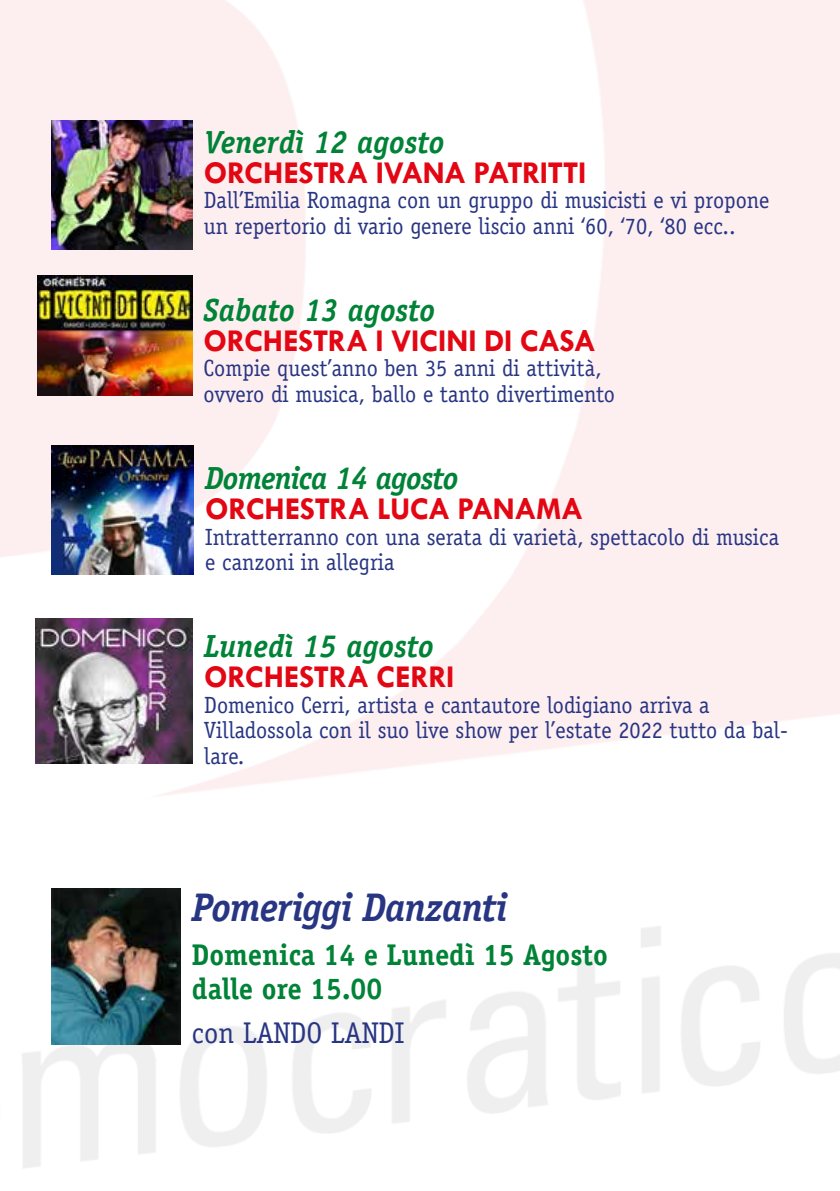
<style>
.page{position:relative;width:840px;height:1191px;background:#fff}
.page>*{position:absolute;margin:0;border:0;box-sizing:border-box;transform-origin:0 0}
.t1{font:italic 700 40px "Officina Serif";letter-spacing:-.02em;color:#283583;scale:.95 1}
.t2{font:700 32px "Tw Cen";letter-spacing:-.01em;color:#e30613}
.t3{font:italic 700 32px "Officina Serif";color:#008237;scale:.95 1}
.t4{font:italic 700 32px "Officina Serif";letter-spacing:-.03em;color:#008237;scale:.95 1}
.t5{font:700 30px/34px "Officina Serif";color:#008237;scale:.95 1}
.t6{font:30px "Officina Serif";color:#283583;scale:.95 1}
.t7{font:23.6px/25.4px "Officina Serif";color:#283583;scale:.95 1}
</style>
<div class="page">
<img style="left:0;top:0;width:839px;height:1168px">
<img style="left:51px;top:120px;width:141px;height:130px">
<img style="left:51px;top:445px;width:143px;height:129px">
<img style="left:37px;top:276px;width:155px;height:120px">
<img style="left:35px;top:618px;width:158px;height:145px">
<img style="left:51px;top:889px;width:129px;height:156px">
<h2 class="t3" style="left:204px;top:123px;width:255px">Venerdì 12 agosto</h2>
<h2 class="t2" style="left:204px;top:153px;width:384px">ORCHESTRA IVANA PATRITTI</h2>
<p class="t7" style="left:204px;top:188px;width:596px">Dall’Emilia Romagna con un gruppo di musicisti e vi propone un repertorio di vario genere liscio anni ‘60, ‘70, ‘80 ecc..</p>
<h2 class="t3" style="left:203px;top:291px;width:245px">Sabato 13 agosto</h2>
<h2 class="t2" style="left:203px;top:321px;width:393px">ORCHESTRA I VICINI DI CASA</h2>
<p class="t7" style="left:203px;top:356px;width:434px">Compie quest’anno ben 35 anni di attività, ovvero di musica, ballo e tanto divertimento</p>
<h2 class="t4" style="left:205px;top:459px;width:268px">Domenica 14 agosto</h2>
<h2 class="t2" style="left:205px;top:489px;width:379px">ORCHESTRA LUCA PANAMA</h2>
<p class="t7" style="left:205px;top:524px;width:605px">Intratterranno con una serata di varietà, spettacolo di musica e canzoni in allegria</p>
<h2 class="t3" style="left:204px;top:627px;width:243px">Lunedì 15 agosto</h2>
<h2 class="t2" style="left:204px;top:657px;width:252px">ORCHESTRA CERRI</h2>
<p class="t7" style="left:204px;top:692px;width:615px">Domenico Cerri, artista e cantautore lodigiano arriva a<br>Villadossola con il suo live show per l’estate 2022 tutto da bal&shy;lare.</p>
<h1 class="t1" style="left:192px;top:884px;width:333px">Pomeriggi Danzanti</h1>
<p class="t5" style="left:192px;top:937px;width:439px">Domenica 14 e Lunedì 15 Agosto dalle ore 15.00</p>
<p class="t6" style="left:192px;top:1015px;width:225px">con LANDO LANDI</p>
</div>
